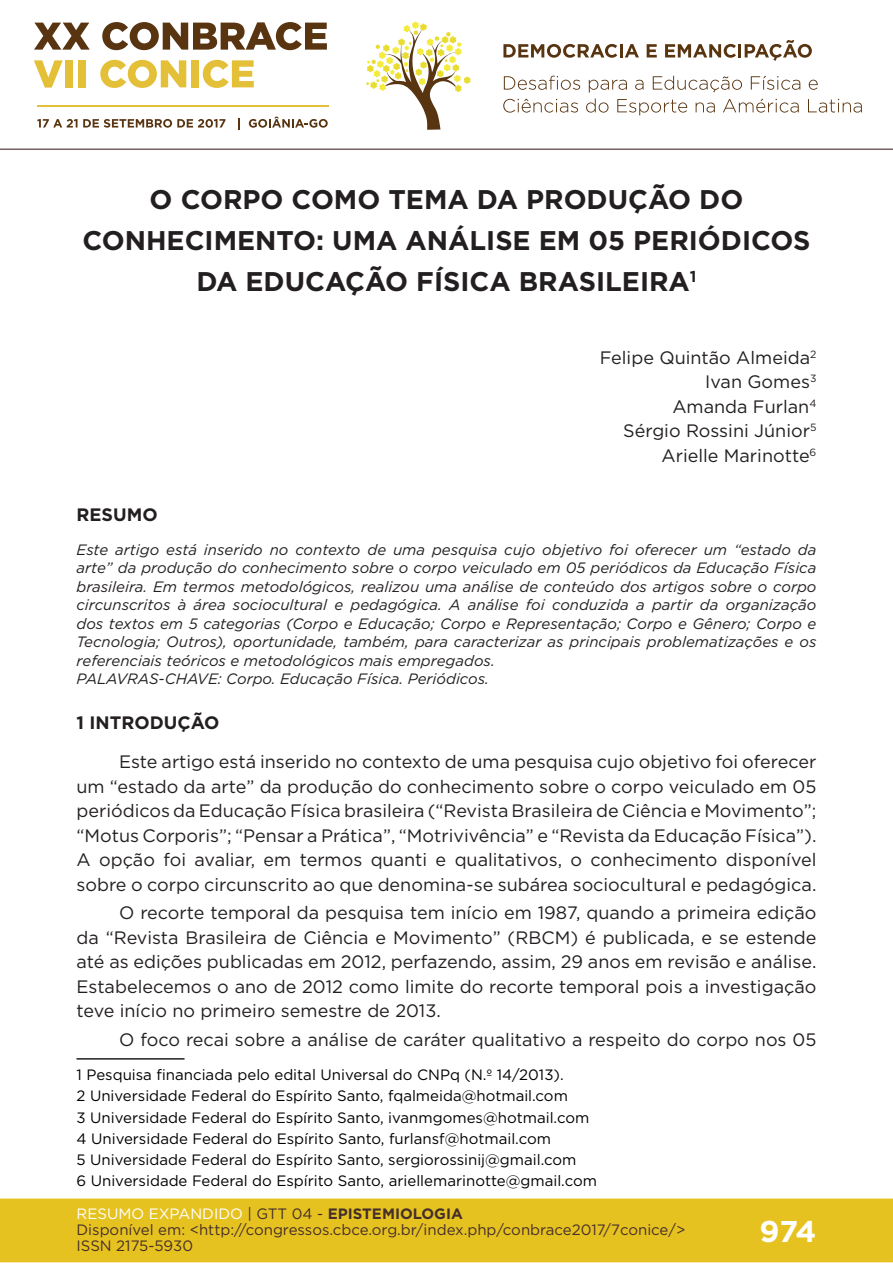
<style>
.page{position:relative;width:893px;height:1263px;background:#fff}
.page>*{position:absolute;margin:0;border:0;box-sizing:border-box;transform-origin:0 0}
.t1{font:700 30px "Gotham";color:#fff}
.t2{font:700 27px/41px "Gotham";color:#231f20;text-align:center}
.t3{font:18px/24.5px "Gotham";color:#231f20;text-align:justify}
.t4{font:700 18px "Gotham";color:#231f20}
.t5{font:italic 15px/18.5px "Gotham";color:#231f20}
.t6{font:15px/21.3px "Gotham";color:#000001}
.t7{font:15px/16px "Gotham";color:#462f2a}
.s1{color:#fff}
.s2{color:#442f2a}
.s3{font-weight:700;color:#442f2a}
</style>
<div class="page">
<div style="left:0;top:1198px;width:893px;height:64px;background:#e6c221;border:2px solid #e6c221"></div>
<svg style="left:34px;top:23px;width:56px;height:27px"></svg>
<svg style="left:102px;top:22px;width:225px;height:28px"></svg>
<svg style="left:34px;top:60px;width:29px;height:28px"></svg>
<div style="left:65px;top:60px;width:8px;height:27px;background:#e3c038"></div>
<div style="left:78px;top:60px;width:8px;height:27px;background:#e3c038"></div>
<svg style="left:100px;top:60px;width:86px;height:28px"></svg>
<div style="left:191px;top:60px;width:8px;height:27px;background:#e3c038"></div>
<svg style="left:203px;top:60px;width:51px;height:28px"></svg>
<svg style="left:37px;top:119px;width:188px;height:9px"></svg>
<svg style="left:238px;top:118px;width:2px;height:11px"></svg>
<svg style="left:249px;top:117px;width:79px;height:11px"></svg>
<hr style="left:37px;top:105px;width:291px;height:2px;background:#e3c038">
<svg style="left:366px;top:21px;width:105px;height:109px"></svg>
<svg style="left:503px;top:44px;width:136px;height:14px"></svg>
<svg style="left:647px;top:44px;width:10px;height:13px"></svg>
<svg style="left:665px;top:40px;width:147px;height:21px"></svg>
<svg style="left:504px;top:76px;width:76px;height:14px"></svg>
<svg style="left:809px;top:80px;width:9px;height:10px"></svg>
<svg style="left:503px;top:99px;width:75px;height:14px"></svg>
<svg style="left:586px;top:76px;width:214px;height:39px"></svg>
<svg style="left:808px;top:99px;width:54px;height:14px"></svg>
<hr style="left:0;top:149px;width:893px;height:1px;background:#442f2a">
<hr style="left:77px;top:1058px;width:108px;height:1px;background:#231f20">
<h2 class="t2" style="left:82px;top:178px;width:730px">O CORPO COMO TEMA DA PRODUÇÃO DO<br>CONHECIMENTO: UMA ANÁLISE EM 05 PERIÓDICOS<br>DA EDUCAÇÃO FÍSICA BRASILEIRA<sup>1</sup></h2>
<p class="t3" style="left:600px;top:345px;width:218px;text-align:right">Felipe Quintão Almeida<sup>2<br></sup>Ivan Gomes<sup>3<br></sup>Amanda Furlan<sup>4<br></sup>Sérgio Rossini Júnior<sup>5<br></sup>Arielle Marinotte<sup>6</sup></p>
<p class="t4" style="left:77px;top:503px;width:83px">RESUMO</p>
<p class="t5" style="left:77px;top:540px;width:741px">Este artigo está inserido no contexto de uma pesquisa cujo objetivo foi oferecer um “estado da arte” da produção do conhecimento sobre o corpo veiculado em 05 periódicos da Educação Física brasileira. Em termos metodológicos, realizou uma análise de conteúdo dos artigos sobre o corpo circunscritos à área sociocultural e pedagógica. A análise foi conduzida a partir da organização dos textos em 5 categorias (Corpo e Educação; Corpo e Representação; Corpo e Gênero; Corpo e Tecnologia; Outros), oportunidade, também, para caracterizar as principais problematizações e os referenciais teóricos e metodológicos mais empregados.<br>PALAVRAS-CHAVE: Corpo. Educação Física. Periódicos.</p>
<p class="t4" style="left:77px;top:710px;width:144px">1 INTRODUÇÃO</p>
<p class="t3" style="left:77px;top:749px;width:741px;text-indent:43px">Este artigo está inserido no contexto de uma pesquisa cujo objetivo foi oferecer um “estado da arte” da produção do conhecimento sobre o corpo veiculado em 05 periódicos da Educação Física brasileira (“Revista Brasileira de Ciência e Movimento”; “Motus Corporis”; “Pensar a Prática”, “Motrivivência” e “Revista da Educação Física”).<br>A opção foi avaliar, em termos quanti e qualitativos, o conhecimento disponível sobre o corpo circunscrito ao que denomina-se subárea sociocultural e pedagógica.</p>
<p class="t3" style="left:77px;top:900px;width:741px;text-indent:43px">O recorte temporal da pesquisa tem início em 1987, quando a primeira edição da “Revista Brasileira de Ciência e Movimento” (RBCM) é publicada, e se estende até as edições publicadas em 2012, perfazendo, assim, 29 anos em revisão e análise.<br>Estabelecemos o ano de 2012 como limite do recorte temporal pois a investigação teve início no primeiro semestre de 2013.</p>
<p class="t3" style="left:119px;top:1027px;width:699px">O foco recai sobre a análise de caráter qualitativo a respeito do corpo nos 05</p>
<p class="t6" style="left:77px;top:1064px;width:522px">1 Pesquisa financiada pelo edital Universal do CNPq (N.º 14/2013).<br>2 Universidade Federal do Espírito Santo, fqalmeida@hotmail.com<br>3 Universidade Federal do Espírito Santo, ivanmgomes@hotmail.com 4 Universidade Federal do Espírito Santo, furlansf@hotmail.com<br>5 Universidade Federal do Espírito Santo, sergiorossinij@gmail.com<br>6 Universidade Federal do Espírito Santo, ariellemarinotte@gmail.com</p>
<p class="t7" style="left:77px;top:1205px;width:610px"><span class="s1">RESUMO EXPANDIDO</span> <span class="s2">| GTT 04 -</span> <span class="s3">EPISTEMIOLOGIA<br></span>Disponível em: &lt;http://congressos.cbce.org.br/index.php/conbrace2017/7conice/&gt;<br>ISSN 2175-5930</p>
<h1 class="t1" style="left:760px;top:1212px;width:58px">974</h1>
</div>
